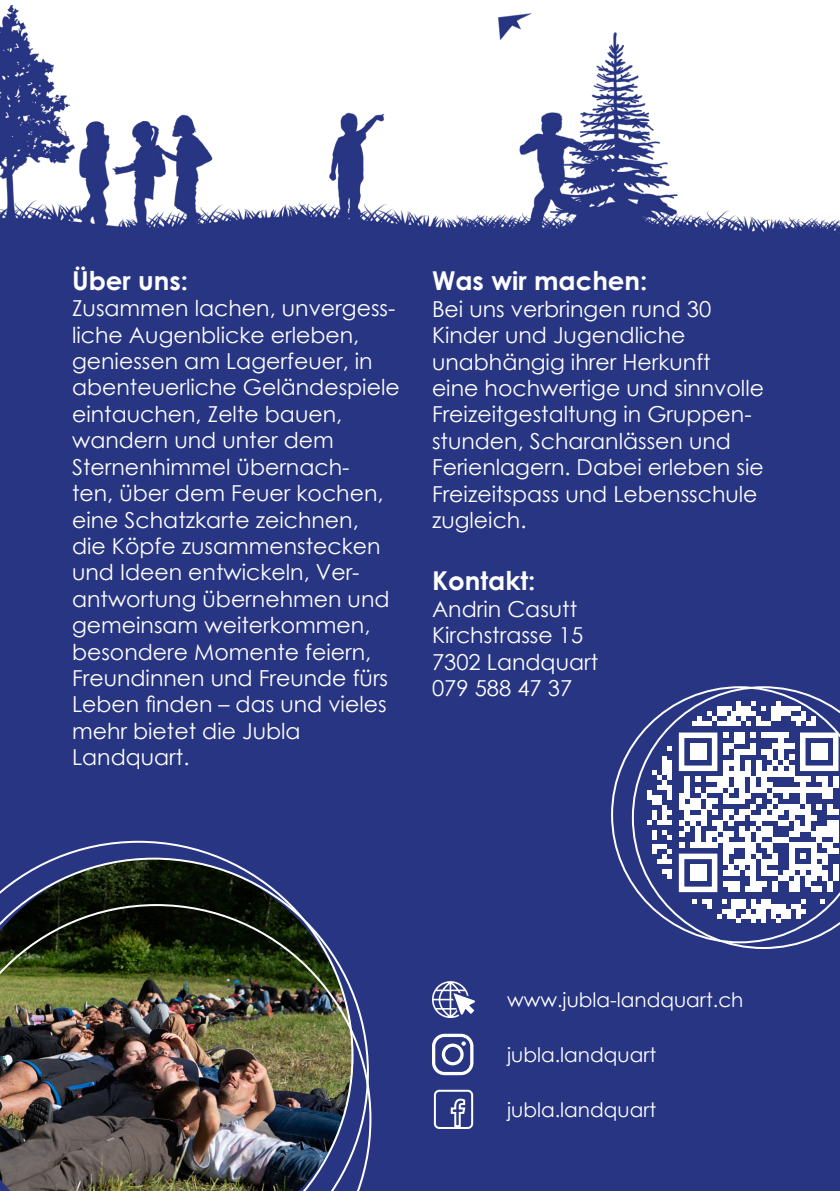
<style>
.page{position:relative;width:840px;height:1191px;background:#fff}
.page>*{position:absolute;margin:0;border:0;box-sizing:border-box;transform-origin:0 0}
.t1{font:700 26px "Century Gothic";color:#fff}
.t2{font:22px/26.4px "Century Gothic";color:#fff}
.t3{font:20px "Century Gothic";color:#fff}
</style>
<div class="page">
<img style="left:0;top:5px;width:839px;height:1186px">
<svg style="left:432px;top:1088px;width:42px;height:42px"></svg>
<svg style="left:432px;top:1033px;width:41px;height:42px"></svg>
<svg style="left:432px;top:981px;width:43px;height:37px"></svg>
<svg style="left:0;top:840px;width:353px;height:64px;background:#2a355e"></svg>
<img style="left:0;top:904px;width:371px;height:287px">
<svg style="left:631px;top:943px;width:208px;height:6px"></svg>
<svg style="left:610px;top:686px;width:229px;height:257px"></svg>
<p class="t1" style="left:72px;top:264px;width:117px">Über uns:</p>
<p class="t2" style="left:72px;top:295px;width:324px">Zusammen lachen, unvergess&shy;liche Augenblicke erleben,</p>
<p class="t2" style="left:72px;top:347px;width:329px">geniessen am Lagerfeuer, in abenteuerliche Geländespiele eintauchen, Zelte bauen,</p>
<p class="t2" style="left:72px;top:427px;width:263px">wandern und unter dem</p>
<p class="t2" style="left:72px;top:453px;width:319px">Sternenhimmel übernach&shy;ten, über dem Feuer kochen, eine Schatzkarte zeichnen, die Köpfe zusammenstecken und Ideen entwickeln, Ver&shy;antwortung übernehmen und gemeinsam weiterkommen, besondere Momente feiern,<br>Freundinnen und Freunde fürs<br>Leben finden – das und vieles mehr bietet die Jubla</p>
<p class="t2" style="left:72px;top:743px;width:119px">Landquart.</p>
<p class="t1" style="left:432px;top:264px;width:217px">Was wir machen:</p>
<p class="t2" style="left:432px;top:295px;width:280px">Bei uns verbringen rund 30</p>
<p class="t2" style="left:432px;top:322px;width:255px">Kinder und Jugendliche</p>
<p class="t2" style="left:432px;top:348px;width:280px">unabhängig ihrer Herkunft</p>
<p class="t2" style="left:432px;top:374px;width:333px">eine hochwertige und sinnvolle</p>
<p class="t2" style="left:432px;top:401px;width:321px">Freizeitgestaltung in Gruppen&shy;stunden, Scharanlässen und</p>
<p class="t2" style="left:432px;top:454px;width:333px">Ferienlagern. Dabei erleben sie<br>Freizeitspass und Lebensschule zugleich.</p>
<p class="t1" style="left:432px;top:564px;width:105px">Kontakt:</p>
<p class="t2" style="left:432px;top:595px;width:147px">Andrin Casutt</p>
<p class="t2" style="left:432px;top:622px;width:153px">Kirchstrasse 15</p>
<p class="t2" style="left:432px;top:648px;width:168px">7302 Landquart</p>
<p class="t2" style="left:432px;top:674px;width:142px">079 588 47 37</p>
<p class="t3" style="left:507px;top:986px;width:238px">www.jubla-landquart.ch</p>
<p class="t3" style="left:507px;top:1040px;width:150px">jubla.landquart</p>
<p class="t3" style="left:507px;top:1095px;width:150px">jubla.landquart</p>
</div>
